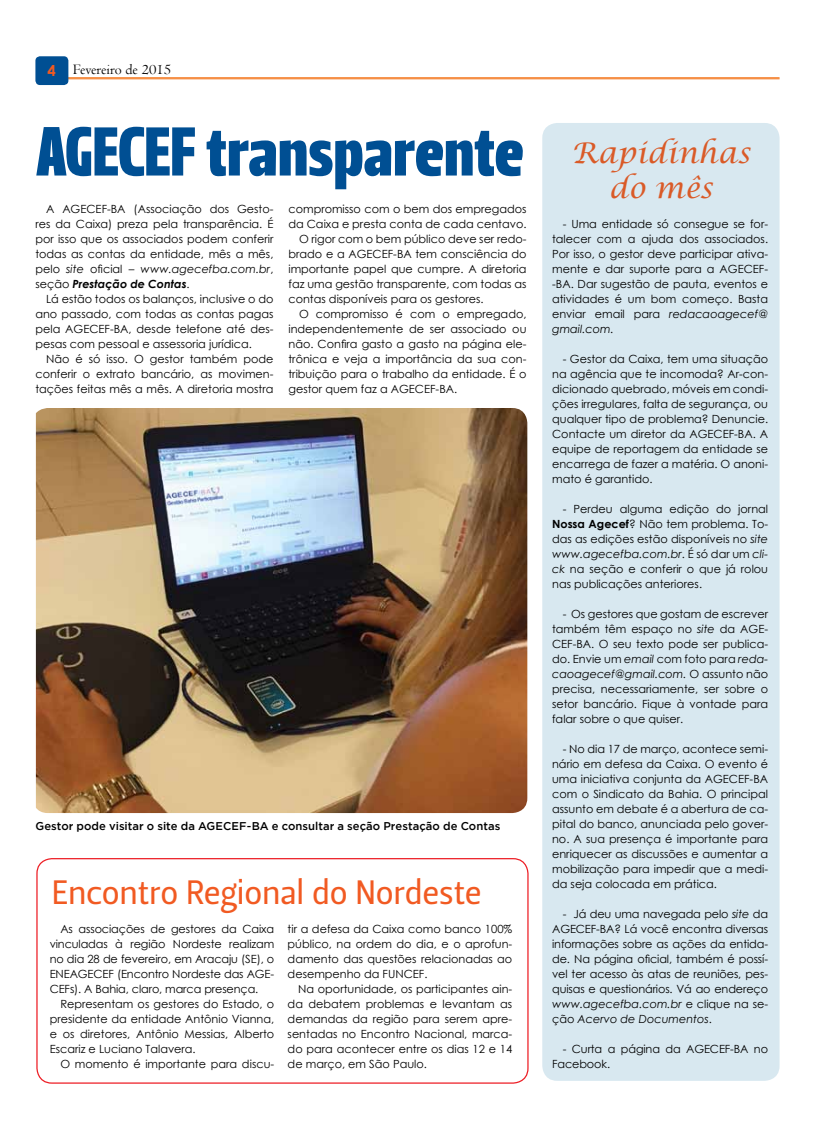
<style>
.page{position:relative;width:815px;height:1134px;background:#fff}
.page>*{position:absolute;margin:0;border:0;box-sizing:border-box;transform-origin:0 0}
.t1{font:68.75px "Leitura Headline Sans";letter-spacing:-.015em;color:#004f93}
.t2{font:33.75px "Leitura Sans Grot 2";letter-spacing:-.01em;color:#f15a22}
.t3{font:italic 28.75px/35px "Lucida Calligraphy";letter-spacing:.015em;color:#da5a27;text-align:center}
.t4{font:15px "Centaur";color:#000}
.t5{font:11.25px/15px "Century Gothic";color:#000;text-align:justify}
.t6{font:500 11.25px "Gotham";letter-spacing:.005em;color:#000}
.s1{font-family:"Century Gothic";font-weight:700;color:#f15a22}
.s2{font-style:italic}
.s3{font-weight:700;font-style:italic}
.s4{font-weight:700}
</style>
<div class="page">
<div style="left:36px;top:858px;width:493px;height:226px;border:1px solid #ed1d24;border-radius:15px"></div>
<hr style="left:37px;top:78px;width:743px;height:1px;background:#f37011">
<hr style="left:37px;top:79px;width:743px;height:1px;background:#f37011">
<div style="left:35px;top:56px;width:33px;height:29px;background:#004f93;border-radius:5px"></div>
<div style="left:542px;top:123px;width:238px;height:958px;background:#d8e8f0;border-radius:15px"></div>
<img style="left:36px;top:408px;width:491px;height:405px">
<h3 class="t4" style="left:47px;top:60px;width:125px"><span class="s1">4</span> Fevereiro de 2015</h3>
<h1 class="t1" style="left:37px;top:111px;width:489px">AGECEF transparente</h1>
<h3 class="t3" style="left:571px;top:136px;width:180px">Rapidinhas do mês</h3>
<p class="t5" style="left:35px;top:201px;width:240px;text-indent:11px">A AGECEF-BA (Associação dos Gesto&shy;res da Caixa) preza pela transparência. É por isso que os associados podem conferir todas as contas da entidade, mês a mês, pelo <span class="s2">site</span> oficial – <span class="s2">www.agecefba.com.br</span>, seção <span class="s3">Prestação de Contas</span>.</p>
<p class="t5" style="left:35px;top:291px;width:240px;text-indent:11px">Lá estão todos os balanços, inclusive o do ano passado, com todas as contas pagas pela AGECEF-BA, desde telefone até des&shy;pesas com pessoal e assessoria jurídica.</p>
<p class="t5" style="left:35px;top:351px;width:240px;text-indent:11px">Não é só isso. O gestor também pode conferir o extrato bancário, as movimen&shy;tações feitas mês a mês. A diretoria mostra</p>
<p class="t5" style="left:288px;top:201px;width:240px">compromisso com o bem dos empregados</p>
<p class="t5" style="left:288px;top:216px;width:240px">da Caixa e presta conta de cada centavo.</p>
<p class="t5" style="left:299px;top:231px;width:229px">O rigor com o bem público deve ser redo-</p>
<p class="t5" style="left:288px;top:246px;width:240px">brado e a AGECEF-BA tem consciência do</p>
<p class="t5" style="left:288px;top:261px;width:240px">importante papel que cumpre. A diretoria</p>
<p class="t5" style="left:288px;top:276px;width:240px">faz uma gestão transparente, com todas as</p>
<p class="t5" style="left:288px;top:291px;width:197px">contas disponíveis para os gestores.</p>
<p class="t5" style="left:299px;top:306px;width:229px">O compromisso é com o empregado,</p>
<p class="t5" style="left:288px;top:321px;width:240px">independentemente de ser associado ou</p>
<p class="t5" style="left:288px;top:336px;width:240px">não. Confira gasto a gasto na página ele-</p>
<p class="t5" style="left:288px;top:351px;width:240px">trônica e veja a importância da sua con-</p>
<p class="t5" style="left:288px;top:366px;width:240px">tribuição para o trabalho da entidade. É o</p>
<p class="t5" style="left:288px;top:381px;width:170px">gestor quem faz a AGECEF-BA.</p>
<p class="t5" style="left:552px;top:216px;width:217px;text-indent:11px">- Uma entidade só consegue se for&shy;talecer com a ajuda dos associados.<br>Por isso, o gestor deve participar ativa&shy;mente e dar suporte para a AGECEF--BA. Dar sugestão de pauta, eventos e atividades é um bom começo. Basta enviar email para <span class="s2">redacaoagecef@ gmail.com.</span></p>
<p class="t5" style="left:552px;top:351px;width:217px;text-indent:11px">- Gestor da Caixa, tem uma situação na agência que te incomoda? Ar-con&shy;dicionado quebrado, móveis em condi&shy;ções irregulares, falta de segurança, ou qualquer tipo de problema? Denuncie.<br>Contacte um diretor da AGECEF-BA. A equipe de reportagem da entidade se encarrega de fazer a matéria. O anoni&shy;mato é garantido.</p>
<p class="t5" style="left:552px;top:501px;width:218px;text-indent:11px">- Perdeu alguma edição do jornal <span class="s4">Nossa Agecef</span>? Não tem problema. To&shy;das as edições estão disponíveis no <span class="s2">site www.agecefba.com.br</span>. É só dar um <span class="s2">cli&shy;ck</span> na seção e conferir o que já rolou nas publicações anteriores.</p>
<p class="t5" style="left:552px;top:606px;width:218px;text-indent:11px">- Os gestores que gostam de escrever também têm espaço no <span class="s2">site</span> da AGE-CEF-BA. O seu texto pode ser publica&shy;do. Envie um <span class="s2">email</span> com foto para <span class="s2">reda&shy;caoagecef@gmail.com.</span> O assunto não precisa, necessariamente, ser sobre o setor bancário. Fique à vontade para falar sobre o que quiser.</p>
<p class="t5" style="left:552px;top:741px;width:217px;text-indent:11px">- No dia 17 de março, acontece semi&shy;nário em defesa da Caixa. O evento é uma iniciativa conjunta da AGECEF-BA com o Sindicato da Bahia. O principal assunto em debate é a abertura de ca&shy;pital do banco, anunciada pelo gover&shy;no. A sua presença é importante para enriquecer as discussões e aumentar a mobilização para impedir que a medi&shy;da seja colocada em prática.</p>
<p class="t5" style="left:552px;top:906px;width:218px;text-indent:11px">- Já deu uma navegada pelo <span class="s2">site</span> da AGECEF-BA? Lá você encontra diversas informações sobre as ações da entida&shy;de. Na página oficial, também é possí&shy;vel ter acesso às atas de reuniões, pes&shy;quisas e questionários. Vá ao endereço <span class="s2">www.agecefba.com.br</span> e clique na se&shy;ção <span class="s2">Acervo de Documentos</span>.</p>
<p class="t5" style="left:552px;top:1041px;width:217px;text-indent:11px">- Curta a página da AGECEF-BA no<br>Facebook.</p>
<p class="t6" style="left:35px;top:820px;width:466px">Gestor pode visitar o site da AGECEF-BA e consultar a seção Prestação de Contas</p>
<h2 class="t2" style="left:52px;top:873px;width:432px">Encontro Regional do Nordeste</h2>
<p class="t5" style="left:50px;top:921px;width:226px;text-indent:11px">As associações de gestores da Caixa vinculadas à região Nordeste realizam no dia 28 de fevereiro, em Aracaju (SE), o ENEAGECEF (Encontro Nordeste das AGE-CEFs). A Bahia, claro, marca presença.</p>
<p class="t5" style="left:50px;top:996px;width:226px;text-indent:11px">Representam os gestores do Estado, o presidente da entidade Antônio Vianna, e os diretores, Antônio Messias, Alberto Escariz e Luciano Talavera.</p>
<p class="t5" style="left:60px;top:1056px;width:215px">O momento é importante para discu-</p>
<p class="t5" style="left:288px;top:921px;width:226px">tir a defesa da Caixa como banco 100% público, na ordem do dia, e o aprofun&shy;damento das questões relacionadas ao desempenho da FUNCEF.</p>
<p class="t5" style="left:288px;top:981px;width:226px;text-indent:11px">Na oportunidade, os participantes ain&shy;da debatem problemas e levantam as demandas da região para serem apre&shy;sentadas no Encontro Nacional, marca&shy;do para acontecer entre os dias 12 e 14 de março, em São Paulo.</p>
</div>
